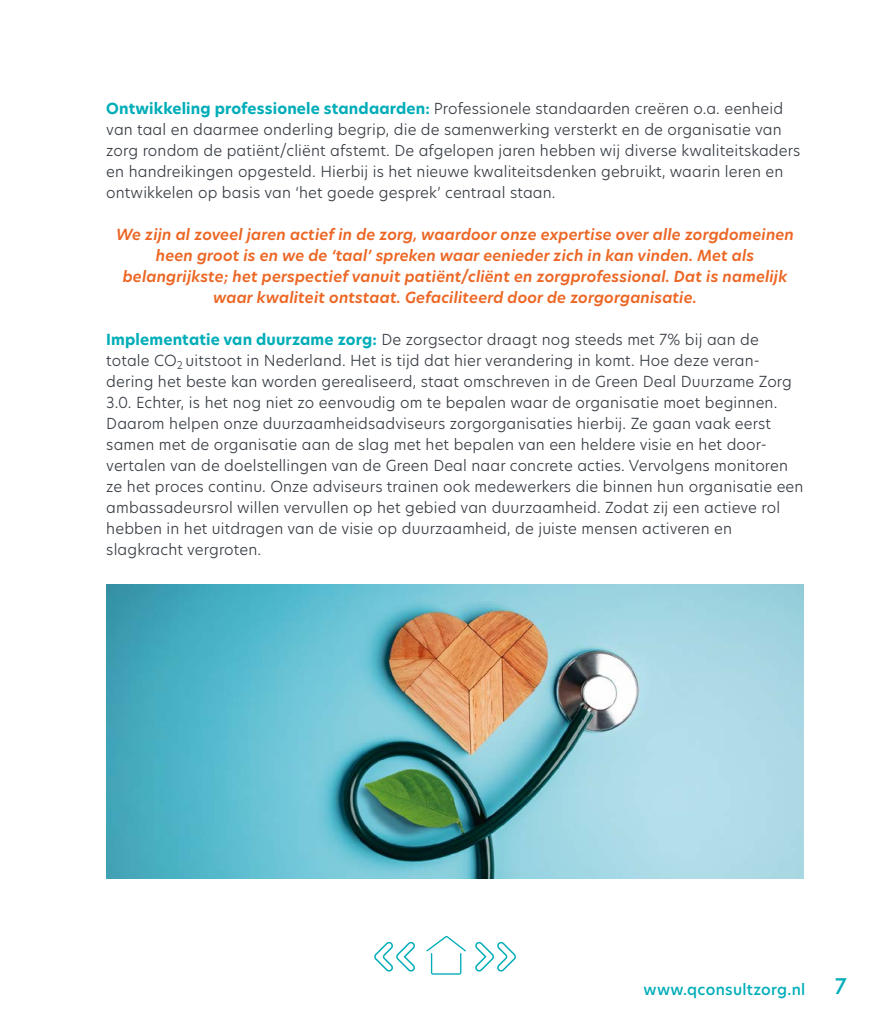
<style>
.page{position:relative;width:893px;height:1021px;background:#fff}
.page>*{position:absolute;margin:0;border:0;box-sizing:border-box;transform-origin:0 0}
.t1{font:500 21.3px "New Hero";color:#00adb8}
.t2{font:300 15px/21px "New Hero";letter-spacing:.01em;color:#363c43}
.t3{font:italic 600 15px/21px "New Hero";letter-spacing:.01em;color:#ec6725;text-align:center}
.t4{font:500 15px "New Hero";letter-spacing:.02em;color:#00adb8}
.s1{font-weight:700;color:#00adb8}
</style>
<div class="page">
<svg style="left:475px;top:941px;width:41px;height:30px"></svg>
<svg style="left:374px;top:941px;width:41px;height:30px"></svg>
<svg style="left:426px;top:936px;width:40px;height:38px"></svg>
<img style="left:106px;top:584px;width:698px;height:294px">
<p class="t2" style="left:106px;top:98px;width:696px"><span class="s1">Ontwikkeling professionele standaarden:</span> Professionele standaarden creëren o.a. eenheid van taal en daarmee onderling begrip, die de samenwerking versterkt en de organisatie van zorg rondom de patiënt/cliënt afstemt. De afgelopen jaren hebben wij diverse kwaliteitskaders en handreikingen opgesteld. Hierbij is het nieuwe kwaliteitsdenken gebruikt, waarin leren en ontwikkelen op basis van ‘het goede gesprek’ centraal staan.</p>
<p class="t3" style="left:116px;top:224px;width:679px">We zijn al zoveel jaren actief in de zorg, waardoor onze expertise over alle zorgdomeinen heen groot is en we de ‘taal’ spreken waar eenieder zich in kan vinden. Met als belangrijkste; het perspectief vanuit patiënt/cliënt en zorgprofessional. Dat is namelijk waar kwaliteit ontstaat. Gefaciliteerd door de zorgorganisatie.</p>
<p class="t2" style="left:106px;top:329px;width:699px"><span class="s1">Implementatie van duurzame zorg:</span> De zorgsector draagt nog steeds met 7% bij aan de totale CO<sub>2</sub> uitstoot in Nederland. Het is tijd dat hier verandering in komt. Hoe deze veran&shy;dering het beste kan worden gerealiseerd, staat omschreven in de Green Deal Duurzame Zorg 3.0. Echter, is het nog niet zo eenvoudig om te bepalen waar de organisatie moet beginnen.<br>Daarom helpen onze duurzaamheidsadviseurs zorgorganisaties hierbij. Ze gaan vaak eerst samen met de organisatie aan de slag met het bepalen van een heldere visie en het door&shy;vertalen van de doelstellingen van de Green Deal naar concrete acties. Vervolgens monitoren ze het proces continu. Onze adviseurs trainen ook medewerkers die binnen hun organisatie een ambassadeursrol willen vervullen op het gebied van duurzaamheid. Zodat zij een actieve rol hebben in het uitdragen van de visie op duurzaamheid, de juiste mensen activeren en slagkracht vergroten.</p>
<p class="t4" style="left:644px;top:978px;width:163px">www.qconsultzorg.nl</p>
<h1 class="t1" style="left:835px;top:971px;width:14px">7</h1>
</div>
